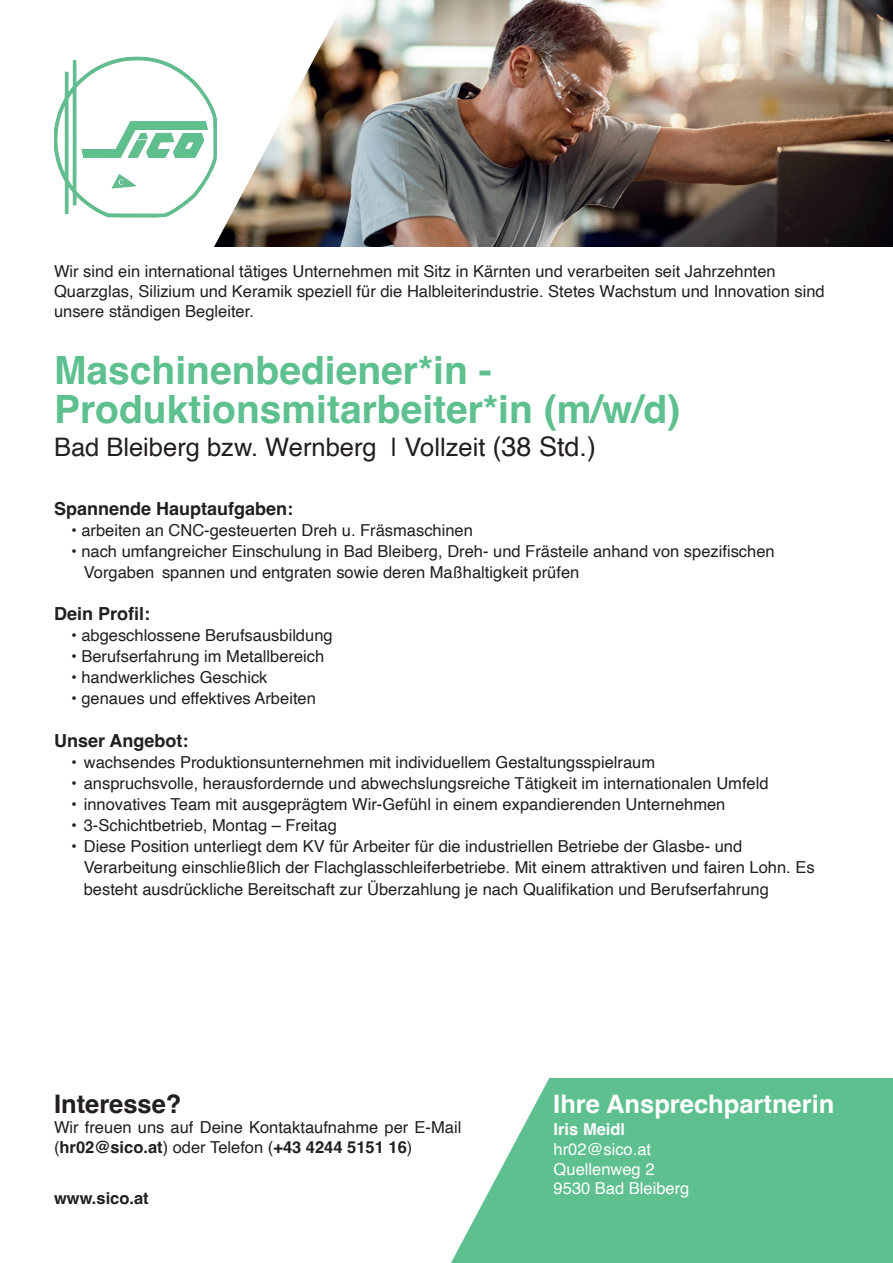
<style>
.page{position:relative;width:893px;height:1263px;background:#fff}
.page>*{position:absolute;margin:0;border:0;box-sizing:border-box;transform-origin:0 0}
.t1{font:700 39px/39px "Helvetica";color:#5ec08f}
.t2{font:25.5px "Helvetica";color:#231f20}
.t3{font:700 25.5px "Helvetica";color:#fff}
.t4{font:700 25.5px "Helvetica";color:#231f20}
.t5{font:700 18px "Helvetica";color:#231f20}
.t6{font:16.5px/19.8px "Helvetica";color:#231f20}
.t7{font:16.5px/19.8px "Helvetica";color:#fff}
.t8{font:700 16.5px "Helvetica";color:#231f20}
.t9{font:700 16.5px "Helvetica";color:#fff}
.s1{font-size:27px}
.s2{font-weight:700}
</style>
<div class="page">
<svg style="left:451px;top:1078px;width:442px;height:185px;background:#70c79b"></svg>
<img style="left:345px;top:0;width:548px;height:247px">
<img style="left:129px;top:14px;width:216px;height:233px">
<svg style="left:54px;top:57px;width:163px;height:161px"></svg>
<p class="t6" style="left:54px;top:262px;width:772px">Wir sind ein international tätiges Unternehmen mit Sitz in Kärnten und verarbeiten seit Jahrzehnten<br>Quarzglas, Silizium und Keramik speziell für die Halbleiterindustrie. Stetes Wachstum und Innovation sind unsere ständigen Begleiter.</p>
<h1 class="t1" style="left:54px;top:355px;width:628px">Maschinenbediener*in -<br>Produktionsmitarbeiter*in (m/w/d)</h1>
<h2 class="t2" style="left:54px;top:427px;width:544px">Bad Bleiberg bzw. Wernberg | Vollzeit <span class="s1">(38 Std.)</span></h2>
<p class="t5" style="left:54px;top:498px;width:241px">Spannende Hauptaufgaben:</p>
<p class="t6" style="left:71px;top:521px;width:403px">• arbeiten an CNC-gesteuerten Dreh u. Fräsmaschinen</p>
<p class="t6" style="left:84px;top:541px;width:692px;line-height:21px;text-indent:-13px">• nach umfangreicher Einschulung in Bad Bleiberg, Dreh- und Frästeile anhand von spezifischen<br>Vorgaben spannen und entgraten sowie deren Maßhaltigkeit prüfen</p>
<p class="t5" style="left:54px;top:603px;width:98px">Dein Profil:</p>
<p class="t6" style="left:71px;top:626px;width:263px"><span class="s2">•</span> abgeschlossene Berufsausbildung</p>
<p class="t6" style="left:71px;top:647px;width:255px">• Berufserfahrung im Metallbereich</p>
<p class="t6" style="left:71px;top:668px;width:198px">• handwerkliches Geschick</p>
<p class="t6" style="left:71px;top:689px;width:246px">• genaues und effektives Arbeiten</p>
<p class="t5" style="left:54px;top:730px;width:136px">Unser Angebot:</p>
<p class="t6" style="left:71px;top:753px;width:586px">• wachsendes Produktionsunternehmen mit individuellem Gestaltungsspielraum</p>
<p class="t6" style="left:71px;top:774px;width:699px">• anspruchsvolle, herausfordernde und abwechslungsreiche Tätigkeit im internationalen Umfeld</p>
<p class="t6" style="left:71px;top:795px;width:656px">• innovatives Team mit ausgeprägtem Wir-Gefühl in einem expandierenden Unternehmen</p>
<p class="t6" style="left:71px;top:816px;width:267px">• 3-Schichtbetrieb, Montag – Freitag</p>
<p class="t6" style="left:84px;top:836px;width:732px;line-height:21.3px;text-indent:-13px">• Diese Position unterliegt dem KV für Arbeiter für die industriellen Betriebe der Glasbe- und<br>Verarbeitung einschließlich der Flachglasschleiferbetriebe. Mit einem attraktiven und fairen Lohn. Es besteht ausdrückliche Bereitschaft zur Überzahlung je nach Qualifikation und Berufserfahrung</p>
<h2 class="t4" style="left:54px;top:1088px;width:129px">Interesse?</h2>
<p class="t6" style="left:54px;top:1118px;width:409px">Wir freuen uns auf Deine Kontaktaufnahme per E-Mail (<span class="s2">hr02@sico.at</span>) oder Telefon (<span class="s2">+43 4244 5151 16</span>)</p>
<p class="t8" style="left:54px;top:1188px;width:96px">www.sico.at</p>
<h2 class="t3" style="left:553px;top:1088px;width:283px">Ihre Ansprechpartnerin</h2>
<p class="t9" style="left:554px;top:1119px;width:73px">Iris Meidl</p>
<p class="t7" style="left:554px;top:1139px;width:137px">hr02@sico.at<br>Quellenweg 2<br>9530 Bad Bleiberg</p>
</div>
